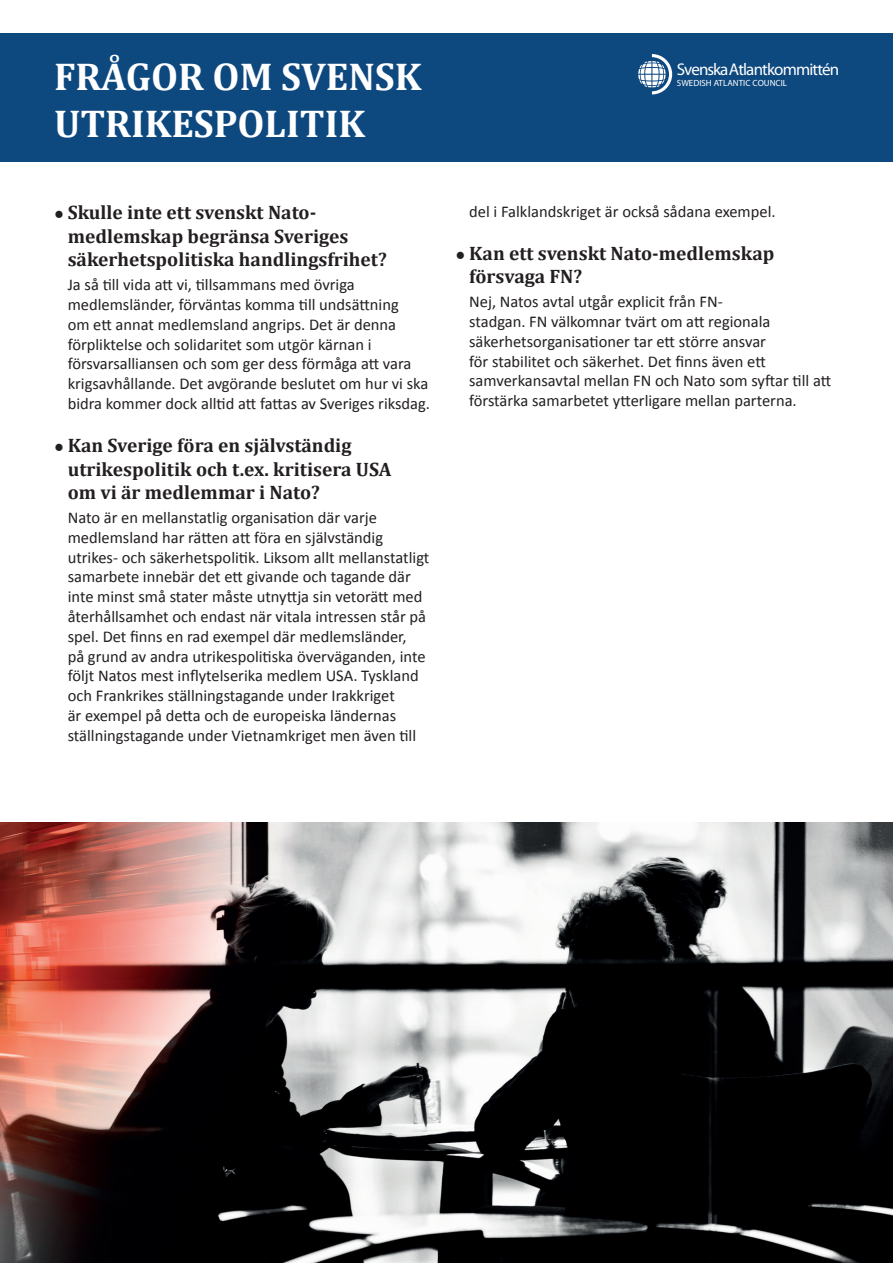
<style>
.page{position:relative;width:893px;height:1263px;background:#fff}
.page>*{position:absolute;margin:0;border:0;box-sizing:border-box;transform-origin:0 0}
.t1{font:700 39px/46.8px "Cambria";color:#fff}
.t2{font:700 19.5px/23.4px "Cambria";color:#231f20}
.t3{font:700 16.95px "Roboto Condensed";letter-spacing:-.05em;color:#fff}
.t4{font:16.5px/19.8px "Calibri";color:#231f20}
.t5{font:300 9px "Roboto Condensed";color:#fff}
.s1{font-weight:400}
.s2{font-family:"Calibri";font-weight:400;font-size:16.5px}
</style>
<div class="page">
<div style="left:0;top:33px;width:893px;height:129px;background:#0d487f"></div>
<img style="left:0;top:823px;width:893px;height:440px">
<svg style="left:638px;top:54px;width:34px;height:40px"></svg>
<h1 class="t1" style="left:54px;top:52px;width:369px">FRÅGOR OM SVENSK<br>UTRIKESPOLITIK</h1>
<p class="t3" style="left:677px;top:59px;width:164px"><span class="s1">Svenska</span>Atlantkommittén</p>
<p class="t5" style="left:677px;top:78px;width:112px">SWEDISH ATLANTIC COUNCIL</p>
<p class="t2" style="left:68px;top:200px;width:321px;text-indent:-14px"><span class="s2">●</span> Skulle inte ett svenskt Nato&shy;medlemskap begränsa Sveriges säkerhetspolitiska handlingsfrihet?</p>
<p class="t4" style="left:68px;top:275px;width:364px">Ja så till vida att vi, tillsammans med övriga medlemsländer, förväntas komma till undsättning<br>om ett annat medlemsland angrips. Det är denna förpliktelse och solidaritet som utgör kärnan i försvarsalliansen och som ger dess förmåga att vara krigsavhållande. Det avgörande beslutet om hur vi ska bidra kommer dock alltid att fattas av Sveriges riksdag.</p>
<p class="t2" style="left:68px;top:433px;width:325px;text-indent:-14px"><span class="s2">●</span> Kan Sverige föra en självständig utrikespolitik och t.ex. kritisera USA om vi är medlemmar i Nato?</p>
<p class="t4" style="left:68px;top:508px;width:363px">Nato är en mellanstatlig organisation där varje medlemsland har rätten att föra en självständig utrikes- och säkerhetspolitik. Liksom allt mellanstatligt samarbete innebär det ett givande och tagande där inte minst små stater måste utnyttja sin vetorätt med återhållsamhet och endast när vitala intressen står på spel. Det finns en rad exempel där medlemsländer,<br>på grund av andra utrikespolitiska överväganden, inte följt Natos mest inflytelserika medlem USA. Tyskland och Frankrikes ställningstagande under Irakkriget<br>är exempel på detta och de europeiska ländernas ställningstagande under Vietnamkriget men även till</p>
<p class="t4" style="left:469px;top:201px;width:308px">del i Falklandskriget är också sådana exempel.</p>
<p class="t2" style="left:469px;top:241px;width:307px;text-indent:-14px"><span class="s2">●</span> Kan ett svenskt Nato-medlemskap försvaga FN?</p>
<p class="t4" style="left:469px;top:292px;width:363px">Nej, Natos avtal utgår explicit från FN-<br>stadgan. FN välkomnar tvärt om att regionala säkerhetsorganisationer tar ett större ansvar<br>för stabilitet och säkerhet. Det finns även ett samverkansavtal mellan FN och Nato som syftar till att förstärka samarbetet ytterligare mellan parterna.</p>
</div>
